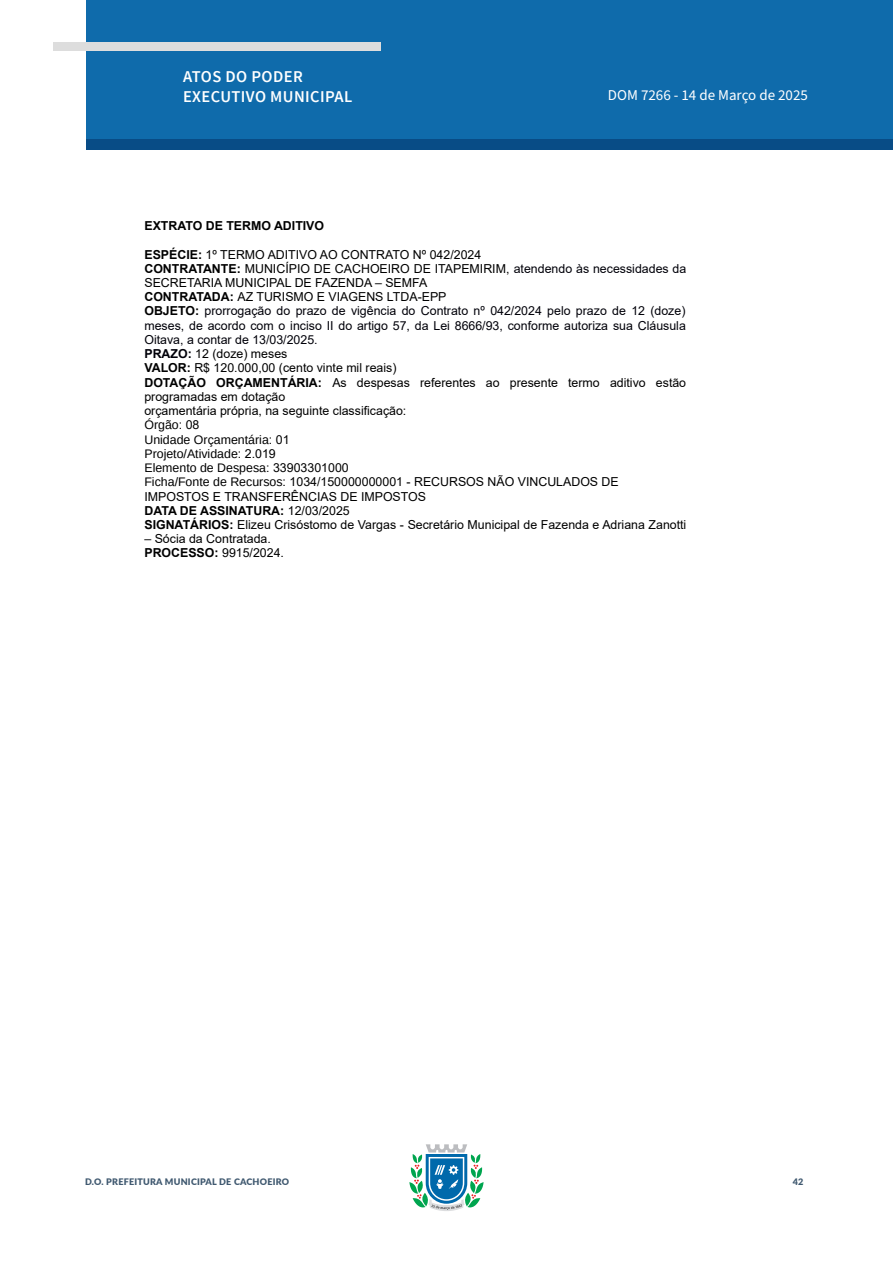
<style>
.page{position:relative;width:893px;height:1263px;background:#fff}
.page>*{position:absolute;margin:0;border:0;box-sizing:border-box;transform-origin:0 0}
.t1{font:600 16.5px/19.8px "Source Sans Pro";letter-spacing:.025em;color:#fff}
.t2{font:15px "Source Sans Pro";color:#fff}
.t3{font:12.45px/14.2px "Arial";color:#000}
.t4{font:700 12.45px "Arial";color:#000}
.t5{font:900 9px "Lato";letter-spacing:.025em;color:#405970}
.s1{font-weight:700}
.s2{color:#000009}
.s3{font-weight:700;color:#000009}
.s4{font-family:"Liberation Sans"}
</style>
<div class="page">
<svg style="left:409px;top:1144px;width:75px;height:67px"></svg>
<div style="left:86px;top:0;width:807px;height:140px;background:#0f6bab"></div>
<div style="left:87px;top:140px;width:806px;height:10px;background:#084c86"></div>
<div style="left:53px;top:42px;width:328px;height:9px;background:#ddd"></div>
<h1 class="t1" style="left:183px;top:67px;width:171px">ATOS DO PODER<br>EXECUTIVO MUNICIPAL</h1>
<p class="t2" style="left:608px;top:85px;width:202px">DOM 7266 - 14 de Março de 2025</p>
<p class="t4" style="left:144px;top:219px;width:181px">EXTRATO DE TERMO ADITIVO</p>
<p class="t3" style="left:144px;top:247px;width:543px"><span class="s1">ESPÉCIE:</span> 1º TERMO ADITIVO AO CONTRATO Nº 042/2024<br><span class="s1">CONTRATANTE:</span> MUNICÍPIO DE CACHOEIRO DE ITAPEMIRIM, <span class="s2">atendendo às necessidades da </span>SECRETARIA MUNICIPAL DE FAZENDA – SEMFA<br><span class="s1">CONTRATADA:</span> AZ TURISMO E VIAGENS LTDA-EPP<br><span class="s1">OBJETO:</span> <span class="s2">prorrogação do prazo de vigência do Contrato nº 042/2024 pelo prazo de 12 (doze) meses, de acordo com o inciso II do artigo 57, da Lei 8666/93, conforme autoriza sua Cláusula Oitava, a contar de 13/03/2025.<br></span><span class="s3">PRAZO:</span> 12 (doze) meses<br><span class="s1">VALOR:</span> R$ 120.000,00 (cento vinte mil reais)<br><span class="s1">DOTAÇÃO ORÇAMENTÁRIA:</span> As despesas referentes ao presente termo aditivo estão programadas em dotação<br>orçamentária própria, na seguinte classificação:<br><span class="s4">Órgão:</span> 08<br><span class="s4">Unidade Orçamentária:</span> 01<br><span class="s4">Projeto/Atividade:</span> 2.019<br><span class="s4">Elemento de Despesa:</span> 33903301000<br><span class="s4">Ficha/Fonte de Recursos:</span> 1034/150000000001 - RECURSOS NÃO VINCULADOS DE IMPOSTOS E TRANSFERÊNCIAS DE IMPOSTOS<br><span class="s1">DATA DE ASSINATURA:</span> 12/03/2025<br><span class="s1">SIGNATÁRIOS:</span> Elizeu Crisóstomo de Vargas - Secretário Municipal de Fazenda e Adriana Zanotti</p>
<p class="t3" style="left:144px;top:532px;width:141px">– Sócia da Contratada.<br><span class="s1">PROCESSO:</span> 9915/2024.</p>
<p class="t5" style="left:85px;top:1175px;width:206px">D.O. PREFEITURA MUNICIPAL DE CACHOEIRO</p>
<p class="t5" style="left:793px;top:1175px;width:12px">42</p>
</div>
